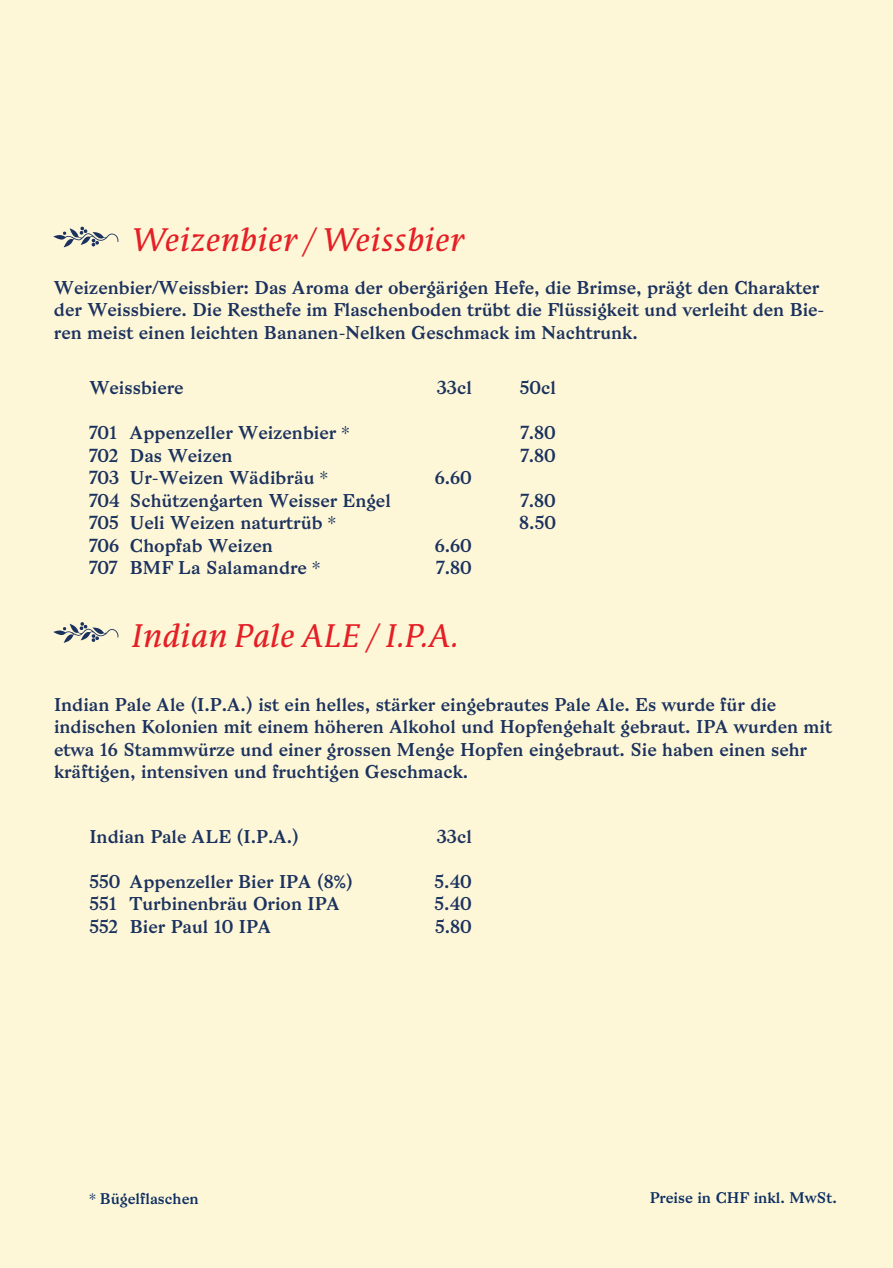
<style>
.page{position:relative;width:893px;height:1268px;background:#fff}
.page>*{position:absolute;margin:0;border:0;box-sizing:border-box;transform-origin:0 0}
.t1{font:italic 30px "Parable OT";color:#e41f25}
.t2{font:18px/22.5px "Bagnard";color:#1b325f}
.t3{font:15px "Bagnard";color:#0d2f63}
.s1{font-family:"Gill Sans"}
</style>
<div class="page">
<div style="left:0;top:0;width:893px;height:1267px;background:#fef7d7"></div>
<svg style="left:53px;top:226px;width:66px;height:21px"></svg>
<svg style="left:53px;top:622px;width:66px;height:20px"></svg>
<h1 class="t1" style="left:131px;top:220px;width:335px">Weizenbier / Weissbier</h1>
<p class="t2" style="left:54px;top:276px;width:772px">Weizenbier/Weissbier: Das Aroma der obergärigen Hefe, die Brimse, prägt den Charakter der Weissbiere. Die Resthefe im Flaschenboden trübt die Flüssigkeit und verleiht den Bie&shy;ren meist einen leichten Bananen-Nelken Geschmack im Nachtrunk.</p>
<p class="t2" style="left:89px;top:376px;width:96px">Weissbiere</p>
<p class="t2" style="left:437px;top:376px;width:37px">33cl</p>
<p class="t2" style="left:520px;top:376px;width:38px">50cl</p>
<p class="t2" style="left:89px;top:421px;width:261px">701 Appenzeller Weizenbier <span class="s1">*</span></p>
<p class="t2" style="left:521px;top:421px;width:37px">7.80</p>
<p class="t2" style="left:89px;top:444px;width:145px">702 Das Weizen</p>
<p class="t2" style="left:521px;top:444px;width:37px">7.80</p>
<p class="t2" style="left:89px;top:466px;width:240px">703 Ur-Weizen Wädibräu <span class="s1">*</span></p>
<p class="t2" style="left:435px;top:466px;width:39px">6.60</p>
<p class="t2" style="left:89px;top:489px;width:303px">704 Schützengarten Weisser Engel</p>
<p class="t2" style="left:521px;top:489px;width:37px">7.80</p>
<p class="t2" style="left:89px;top:511px;width:248px">705 Ueli Weizen naturtrüb <span class="s1">*</span></p>
<p class="t2" style="left:519px;top:511px;width:38px">8.50</p>
<p class="t2" style="left:89px;top:534px;width:185px">706 Chopfab Weizen</p>
<p class="t2" style="left:435px;top:534px;width:39px">6.60</p>
<p class="t2" style="left:89px;top:556px;width:232px">707 BMF La Salamandre <span class="s1">*</span></p>
<p class="t2" style="left:437px;top:556px;width:37px">7.80</p>
<h1 class="t1" style="left:131px;top:616px;width:329px">Indian Pale ALE / I.P.A.</h1>
<p class="t2" style="left:54px;top:693px;width:779px">Indian Pale Ale (I.P.A.) ist ein helles, stärker eingebrautes Pale Ale. Es wurde für die indischen Kolonien mit einem höheren Alkohol und Hopfengehalt gebraut. IPA wurden mit etwa 16 Stammwürze und einer grossen Menge Hopfen eingebraut. Sie haben einen sehr kräftigen, intensiven und fruchtigen Geschmack.</p>
<p class="t2" style="left:89px;top:824px;width:211px">Indian Pale ALE (I.P.A.)</p>
<p class="t2" style="left:437px;top:824px;width:37px">33cl</p>
<p class="t2" style="left:89px;top:869px;width:265px">550 Appenzeller Bier IPA (8<span class="s1">%</span>)</p>
<p class="t2" style="left:435px;top:869px;width:39px">5.40</p>
<p class="t2" style="left:89px;top:892px;width:252px">551 Turbinenbräu Orion IPA</p>
<p class="t2" style="left:435px;top:892px;width:39px">5.40</p>
<p class="t2" style="left:89px;top:914px;width:183px">552 Bier Paul 10 IPA</p>
<p class="t2" style="left:435px;top:914px;width:38px">5.80</p>
<p class="t3" style="left:89px;top:1188px;width:111px"><span class="s1">*</span> Bügelflaschen</p>
<p class="t3" style="left:650px;top:1187px;width:189px">Preise in CHF inkl. MwSt.</p>
</div>
